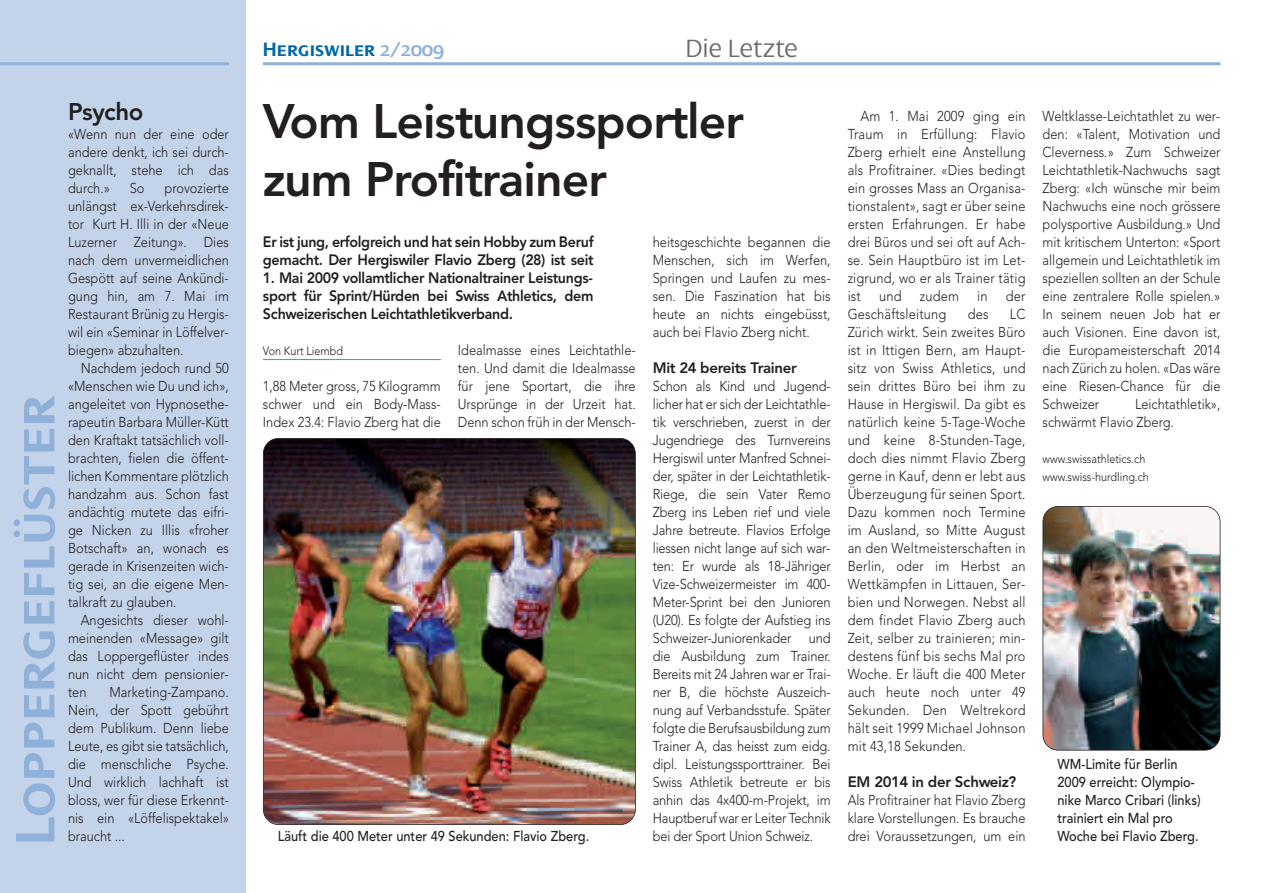
<style>
.page{position:relative;width:1263px;height:893px;background:#fff}
.page>*{position:absolute;margin:0;border:0;box-sizing:border-box;transform-origin:0 0}
.t1{font:60px "Dialog Semi Bold SC";color:#8fb0d8}
.t2{font:800 48px/57.6px "Avenir";letter-spacing:-.02em;color:#231f20}
.t3{font:300 27px "Dialog";color:#6c6d70}
.t4{font:800 24px "Avenir";letter-spacing:-.02em;color:#231f20}
.t5{font:21px "Dialog Semi Bold SC";color:#0067ab}
.t6{font:800 15px/18px "Avenir";letter-spacing:-.02em;color:#231f20;scale:.95 1}
.t7{font:800 15px "Avenir";letter-spacing:-.02em;color:#231f20}
.t8{font:300 14.25px/18px "Avenir";color:#231f20;text-align:justify;scale:.9 1}
.t9{font:500 14.25px/18px "Avenir";color:#231f20;scale:.9 1}
.t10{font:300 12px/18px "Avenir";color:#231f20;scale:.9 1}
.s1{color:#8fb0d8}
</style>
<div class="page">
<hr style="left:263px;top:62px;width:957px;height:3px;background:#8fb0d8">
<div style="left:0;top:0;width:246px;height:893px;background:#c3d3ea"></div>
<hr style="left:0;top:62px;width:229px;height:3px;background:#8fb0d8">
<img style="left:263px;top:438px;width:372px;height:387px;border-radius:15px">
<div style="left:263px;top:438px;width:373px;height:387px;border:2px solid #231f20;border-radius:16px"></div>
<img style="left:1043px;top:506px;width:177px;height:244px;border-radius:15px">
<div style="left:1042px;top:506px;width:178px;height:244px;border:2px solid #231f20;border-radius:16px"></div>
<hr style="left:263px;top:359px;width:178px;height:1px;background:#00aeef">
<h1 class="t1" style="left:-1px;top:845px;width:452px;rotate:-90deg">Loppergeflüster</h1>
<h3 class="t4" style="left:68px;top:102px;width:77px">Psycho</h3>
<p class="t8" style="left:68px;top:126px;width:180px">«Wenn nun der eine oder andere denkt, ich sei durch&shy;geknallt, stehe ich das durch.»</p>
<p class="t8" style="left:130px;top:180px;width:18px">So</p>
<p class="t8" style="left:68px;top:180px;width:180px;text-indent:96px">provozierte unlängst ex-Verkehrsdirek&shy;tor Kurt H. Illi in der «Neue Luzerner Zeitung». Dies nach dem unvermeidlichen Gespött auf seine Ankündi&shy;gung hin, am 7. Mai im Restaurant Brünig zu Hergis&shy;wil ein «Seminar in Löffelver&shy;biegen» abzuhalten.</p>
<p class="t8" style="left:68px;top:360px;width:180px;text-indent:13px">Nachdem jedoch rund 50 «Menschen wie Du und ich», angeleitet von Hypnosethe&shy;rapeutin Barbara Müller-Kütt den Kraftakt tatsächlich voll&shy;brachten, fielen die öffent&shy;lichen Kommentare plötzlich handzahm aus. Schon fast andächtig mutete das eifri&shy;ge Nicken zu Illis «froher Botschaft» an, wonach es gerade in Krisenzeiten wich&shy;tig sei, an die eigene Men&shy;talkraft zu glauben.</p>
<p class="t8" style="left:68px;top:612px;width:180px;text-indent:13px">Angesichts dieser wohl&shy;meinenden «Message» gilt das Loppergeflüster indes nun nicht dem pensionier&shy;ten</p>
<p class="t8" style="left:68px;top:684px;width:180px;text-indent:41px">Marketing-Zampano.<br>Nein, der Spott gebührt dem Publikum. Denn liebe Leute, es gibt sie tatsächlich, die menschliche Psyche.<br>Und wirklich lachhaft ist bloss, wer für diese Erkennt&shy;nis ein «Löffelispektakel» braucht ...</p>
<h3 class="t5" style="left:263px;top:37px;width:183px">Hergiswiler <span class="s1">2/2009</span></h3>
<h3 class="t3" style="left:685px;top:32px;width:114px">Die Letzte</h3>
<h2 class="t2" style="left:263px;top:97px;width:483px">Vom Leistungssportler zum Profitrainer</h2>
<p class="t6" style="left:263px;top:234px;width:350px">Er ist jung, erfolgreich und hat sein Hobby zum Beruf gemacht. Der Hergiswiler Flavio Zberg (28) ist seit</p>
<p class="t6" style="left:263px;top:270px;width:349px;text-align:justify">1. Mai 2009 vollamtlicher Nationaltrainer Leistungs&shy;sport für Sprint/Hürden bei Swiss Athletics, dem Schweizerischen Leichtathletikverband.</p>
<p class="t10" style="left:263px;top:343px;width:90px">Von Kurt Liembd</p>
<p class="t8" style="left:263px;top:378px;width:199px">1,88 Meter gross, 75 Kilogramm schwer und ein Body-Mass-Index 23.4: Flavio Zberg hat die</p>
<p class="t8" style="left:458px;top:342px;width:199px">Idealmasse eines Leichtathle&shy;ten. Und damit die Idealmasse für jene Sportart, die ihre Ursprünge in der Urzeit hat.<br>Denn schon früh in der Mensch-</p>
<p class="t9" style="left:278px;top:828px;width:347px">Läuft die 400 Meter unter 49 Sekunden: Flavio Zberg.</p>
<p class="t8" style="left:653px;top:234px;width:199px">heitsgeschichte begannen die Menschen, sich im Werfen, Springen und Laufen zu mes&shy;sen. Die Faszination hat bis heute an nichts eingebüsst, auch bei Flavio Zberg nicht.</p>
<p class="t7" style="left:653px;top:362px;width:146px">Mit 24 bereits Trainer</p>
<p class="t8" style="left:653px;top:378px;width:199px">Schon als Kind und Jugend&shy;licher hat er sich der Leichtathle&shy;tik verschrieben, zuerst in der Jugendriege des Turnvereins Hergiswil unter Manfred Schnei&shy;der, später in der Leichtathletik-Riege, die sein Vater Remo Zberg ins Leben rief und viele Jahre betreute. Flavios Erfolge liessen nicht lange auf sich war&shy;ten: Er wurde als 18-Jähriger Vize-Schweizermeister im 400- Meter-Sprint bei den Junioren (U20). Es folgte der Aufstieg ins Schweizer-Juniorenkader und die Ausbildung zum Trainer.<br>Bereits mit 24 Jahren war er Trai&shy;ner B, die höchste Auszeich&shy;nung auf Verbandsstufe. Später folgte die Berufsausbildung zum Trainer A, das heisst zum eidg. dipl. Leistungssporttrainer. Bei Swiss Athletik betreute er bis anhin das 4x400-m-Projekt, im Hauptberuf war er Leiter Technik bei der Sport Union Schweiz.</p>
<p class="t8" style="left:848px;top:108px;width:199px;text-indent:13px">Am 1. Mai 2009 ging ein Traum in Erfüllung: Flavio Zberg erhielt eine Anstellung als Profitrainer. «Dies bedingt ein grosses Mass an Organisa&shy;tionstalent», sagt er über seine ersten Erfahrungen. Er habe drei Büros und sei oft auf Ach&shy;se. Sein Hauptbüro ist im Let&shy;zigrund, wo er als Trainer tätig ist</p>
<p class="t8" style="left:879px;top:288px;width:26px">und</p>
<p class="t8" style="left:920px;top:288px;width:45px">zudem</p>
<p class="t8" style="left:977px;top:288px;width:13px">in</p>
<p class="t8" style="left:1006px;top:288px;width:23px">der</p>
<p class="t8" style="left:848px;top:306px;width:111px">Geschäftsleitung</p>
<p class="t8" style="left:968px;top:306px;width:25px">des</p>
<p class="t8" style="left:848px;top:306px;width:199px;text-indent:162px">LC Zürich wirkt. Sein zweites Büro ist in Ittigen Bern, am Haupt&shy;sitz von Swiss Athletics, und sein drittes Büro bei ihm zu Hause in Hergiswil. Da gibt es natürlich keine 5-Tage-Woche und keine 8-Stunden-Tage, doch dies nimmt Flavio Zberg gerne in Kauf, denn er lebt aus Überzeugung für seinen Sport.<br>Dazu kommen noch Termine im Ausland, so Mitte August an den Weltmeisterschaften in Berlin, oder im Herbst an Wettkämpfen in Littauen, Ser&shy;bien und Norwegen. Nebst all dem findet Flavio Zberg auch Zeit, selber zu trainieren; min&shy;destens fünf bis sechs Mal pro Woche. Er läuft die 400 Meter auch heute noch unter 49<br>Sekunden. Den Weltrekord hält seit 1999 Michael Johnson mit 43,18 Sekunden.</p>
<p class="t7" style="left:848px;top:776px;width:170px">EM 2014 in der Schweiz?</p>
<p class="t8" style="left:848px;top:792px;width:199px">Als Profitrainer hat Flavio Zberg klare Vorstellungen. Es brauche drei Voraussetzungen, um ein</p>
<p class="t8" style="left:1042px;top:108px;width:199px">Weltklasse-Leichtathlet zu wer&shy;den: «Talent, Motivation und Cleverness.» Zum Schweizer Leichtathletik-Nachwuchs sagt Zberg: «Ich wünsche mir beim Nachwuchs eine noch grössere polysportive Ausbildung.» Und mit kritischem Unterton: «Sport allgemein und Leichtathletik im speziellen sollten an der Schule eine zentralere Rolle spielen.» In seinem neuen Job hat er auch Visionen. Eine davon ist, die Europameisterschaft 2014 nach Zürich zu holen. «Das wäre eine Riesen-Chance für die Schweizer</p>
<p class="t8" style="left:1042px;top:396px;width:199px;text-indent:92px">Leichtathletik», schwärmt Flavio Zberg.</p>
<p class="t10" style="left:1042px;top:451px;width:120px">www.swissathletics.ch www.swiss-hurdling.ch</p>
<p class="t9" style="left:1057px;top:756px;width:161px">WM-Limite für Berlin<br>2009 erreicht: Olympio&shy;nike Marco Cribari (links) trainiert ein Mal pro<br>Woche bei Flavio Zberg.</p>
</div>
